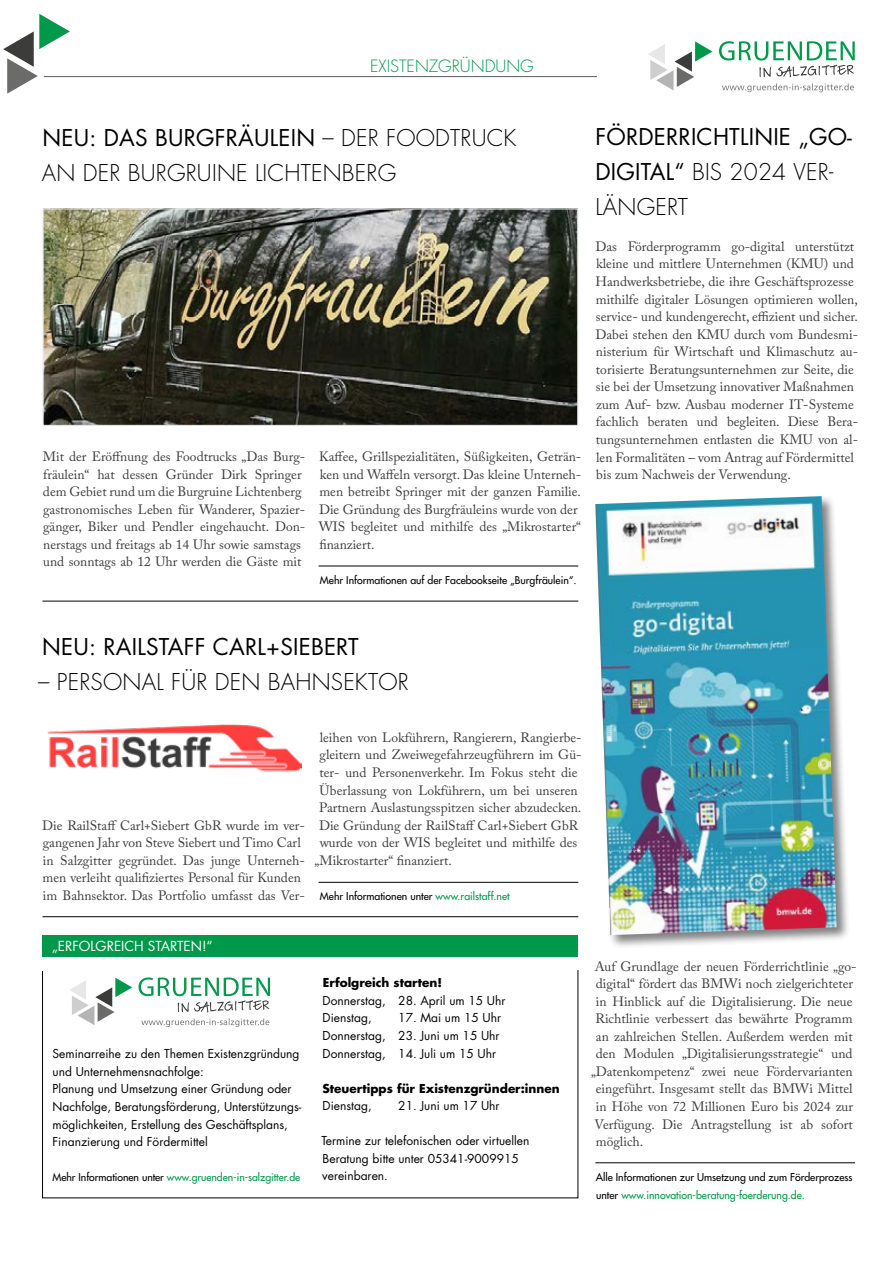
<style>
.page{position:relative;width:893px;height:1263px;background:#fff}
.page>*{position:absolute;margin:0;border:0;box-sizing:border-box;transform-origin:0 0}
.t1{font:300 22.5px/34.5px "Futura Std";letter-spacing:.01em;color:#000}
.t2{font:22.5px/35.1px "Futura Std";letter-spacing:.01em;color:#000}
.t3{font:300 16.5px "Futura Std";color:#00984a}
.t4{font:13.5px/17.5px "Adobe Caslon Pro";color:#3c3c3b}
.t5{font:13.5px "Futura Std";color:#fff}
.t6{font:12px/17.5px "Futura Std";color:#000}
.t7{font:700 12px "Futura Std";color:#000}
.t8{font:500 10.5px/17.5px "Futura Std";color:#000}
.t9{font:500 10.5px "Futura Std";letter-spacing:-.005em;color:#00984a}
.s1{font-weight:400}
.s2{font-weight:300}
.s3{color:#00984a}
.s4{color:#000}
.s5{color:#009a3e}
</style>
<div class="page">
<svg style="left:42px;top:970px;width:537px;height:228px"></svg>
<div style="left:42px;top:935px;width:536px;height:21px;background:#00984a"></div>
<img style="left:45px;top:210px;width:531px;height:214px">
<div style="left:43px;top:208px;width:535px;height:218px;border:1px solid #e7e7e7"></div>
<img style="left:47px;top:724px;width:255px;height:48px">
<hr style="left:319px;top:882px;width:259px;height:1px;background:#000">
<hr style="left:319px;top:566px;width:259px;height:1px;background:#000">
<hr style="left:43px;top:601px;width:535px;height:1px;background:#000">
<hr style="left:43px;top:916px;width:535px;height:1px;background:#000">
<hr style="left:595px;top:1162px;width:260px;height:1px;background:#000">
<div style="left:594px;top:494px;width:257px;height:455px;background:#000;opacity:.5"></div>
<img style="left:595px;top:496px;width:242px;height:439px">
<svg style="left:141px;top:1018px;width:128px;height:9px"></svg>
<svg style="left:139px;top:977px;width:131px;height:35px"></svg>
<svg style="left:69px;top:978px;width:63px;height:47px"></svg>
<hr style="left:44px;top:76px;width:553px;height:1px;background:#6b6b6a">
<svg style="left:3px;top:14px;width:67px;height:80px"></svg>
<svg style="left:722px;top:83px;width:132px;height:9px"></svg>
<svg style="left:719px;top:41px;width:136px;height:36px"></svg>
<svg style="left:648px;top:41px;width:64px;height:49px"></svg>
<p class="t3" style="left:370px;top:56px;width:165px">EXISTENZGRÜNDUNG</p>
<h1 class="t1" style="left:42px;top:121px;width:476px"><span class="s1">NEU: DAS BURGFRÄULEIN</span> – DER FOODTRUCK<br>AN DER BURGRUINE LICHTENBERG</h1>
<p class="t4" style="left:43px;top:448px;width:264px">Mit der Eröffnung des Foodtrucks „Das Burg&shy;fräulein“ hat dessen Gründer Dirk Springer dem Gebiet rund um die Burgruine Lichtenberg gastronomisches Leben für Wanderer, Spazier&shy;gänger, Biker und Pendler eingehaucht. Don&shy;nerstags und freitags ab 14 Uhr sowie samstags und sonntags ab 12 Uhr werden die Gäste mit</p>
<p class="t4" style="left:319px;top:448px;width:264px">Kaffee, Grillspezialitäten, Süßigkeiten, Geträn&shy;ken und Waffeln versorgt. Das kleine Unterneh&shy;men betreibt Springer mit der ganzen Familie.<br>Die Gründung des Burgfräuleins wurde von der WIS begleitet und mithilfe des „Mikrostarter“ finanziert.</p>
<p class="t8" style="left:320px;top:571px;width:258px">Mehr Informationen auf der Facebookseite „Burgfräulein“.</p>
<h1 class="t2" style="left:595px;top:119px;width:258px">FÖRDERRICHTLINIE „GO-<br>DIGITAL“ <span class="s2">BIS 2024 VER-<br>LÄNGERT</span></h1>
<p class="t4" style="left:595px;top:237px;width:264px">Das Förderprogramm go-digital unterstützt kleine und mittlere Unternehmen (KMU) und Handwerksbetriebe, die ihre Geschäftsprozesse mithilfe digitaler Lösungen optimieren wollen, service- und kundengerecht, effizient und sicher.<br>Dabei stehen den KMU durch vom Bundesmi&shy;nisterium für Wirtschaft und Klimaschutz au&shy;torisierte Beratungsunternehmen zur Seite, die sie bei der Umsetzung innovativer Maßnahmen zum Auf- bzw. Ausbau moderner IT-Systeme fachlich beraten und begleiten. Diese Bera&shy;tungsunternehmen entlasten die KMU von al&shy;len Formalitäten – vom Antrag auf Fördermittel bis zum Nachweis der Verwendung.</p>
<h1 class="t2" style="left:42px;top:629px;width:318px">NEU: RAILSTAFF CARL+SIEBERT</h1>
<h1 class="t1" style="left:38px;top:665px;width:372px">– PERSONAL FÜR DEN BAHNSEKTOR</h1>
<p class="t4" style="left:42px;top:816px;width:264px">Die RailStaff Carl+Siebert GbR wurde im ver&shy;gangenen Jahr von Steve Siebert und Timo Carl in Salzgitter gegründet. Das junge Unterneh&shy;men verleiht qualifiziertes Personal für Kunden im Bahnsektor. Das Portfolio umfasst das Ver-</p>
<p class="t4" style="left:320px;top:728px;width:263px">leihen von Lokführern, Rangierern, Rangierbe-</p>
<p class="t4" style="left:319px;top:746px;width:264px">gleitern und Zweiwegefahrzeugführern im Gü-</p>
<p class="t4" style="left:320px;top:763px;width:259px">ter- und Personenverkehr. Im Fokus steht die</p>
<p class="t4" style="left:319px;top:781px;width:260px">Überlassung von Lokführern, um bei unseren</p>
<p class="t4" style="left:319px;top:799px;width:264px">Partnern Auslastungsspitzen sicher abzudecken.</p>
<p class="t4" style="left:319px;top:816px;width:261px">Die Gründung der RailStaff Carl+Siebert GbR</p>
<p class="t4" style="left:320px;top:834px;width:259px">wurde von der WIS begleitet und mithilfe des</p>
<p class="t4" style="left:315px;top:851px;width:139px">„Mikrostarter“ finanziert.</p>
<p class="t8" style="left:320px;top:887px;width:191px">Mehr Informationen unter <span class="s3">www.railstaff.net</span></p>
<p class="t5" style="left:52px;top:937px;width:163px">„ERFOLGREICH STARTEN!“</p>
<p class="t6" style="left:53px;top:1045px;width:250px">Seminarreihe zu den Themen Existenzgründung und Unternehmensnachfolge:<br>Planung und Umsetzung einer Gründung oder Nachfolge, Beratungsförderung, Unterstützungs&shy;möglichkeiten, Erstellung des Geschäftsplans, Finanzierung und Fördermittel</p>
<p class="t9" style="left:53px;top:1171px;width:249px"><span class="s4">Mehr Informationen unter</span> www.gruenden-in-salzgitter.de</p>
<p class="t7" style="left:323px;top:975px;width:121px">Erfolgreich starten!</p>
<p class="t6" style="left:323px;top:992px;width:184px">Donnerstag, 28. April um 15 Uhr<br>Dienstag,</p>
<p class="t6" style="left:323px;top:1009px;width:180px;text-align:justify;text-indent:76px">17. Mai um 15 Uhr Donnerstag, 23. Juni um 15 Uhr Donnerstag, 14. Juli um 15 Uhr</p>
<p class="t7" style="left:323px;top:1080px;width:239px">Steuertipps für Existenzgründer:innen</p>
<p class="t6" style="left:323px;top:1097px;width:51px">Dienstag,</p>
<p class="t6" style="left:398px;top:1097px;width:103px">21. Juni um 17 Uhr</p>
<p class="t6" style="left:321px;top:1132px;width:209px">Termine zur telefonischen oder virtuellen<br>Beratung bitte unter 05341-9009915 vereinbaren.</p>
<p class="t4" style="left:595px;top:957px;width:263px">Auf Grundlage der neuen Förderrichtlinie „go-</p>
<p class="t4" style="left:596px;top:975px;width:259px">digital“ fördert das BMWi noch zielgerichteter</p>
<p class="t4" style="left:596px;top:992px;width:258px">in Hinblick auf die Digitalisierung. Die neue</p>
<p class="t4" style="left:596px;top:1010px;width:259px">Richtlinie verbessert das bewährte Programm</p>
<p class="t4" style="left:596px;top:1027px;width:258px">an zahlreichen Stellen. Außerdem werden mit</p>
<p class="t4" style="left:596px;top:1045px;width:258px">den Modulen „Digitalisierungsstrategie“ und</p>
<p class="t4" style="left:591px;top:1062px;width:263px">„Datenkompetenz“ zwei neue Fördervarianten</p>
<p class="t4" style="left:596px;top:1080px;width:258px">eingeführt. Insgesamt stellt das BMWi Mittel</p>
<p class="t4" style="left:596px;top:1097px;width:259px">in Höhe von 72 Millionen Euro bis 2024 zur</p>
<p class="t4" style="left:595px;top:1115px;width:260px">Verfügung. Die Antragstellung ist ab sofort</p>
<p class="t4" style="left:596px;top:1132px;width:49px">möglich.</p>
<p class="t8" style="left:596px;top:1168px;width:258px">Alle Informationen zur Umsetzung und zum Förderprozess unter <span class="s5">www.innovation-beratung-foerderung.de.</span></p>
</div>
